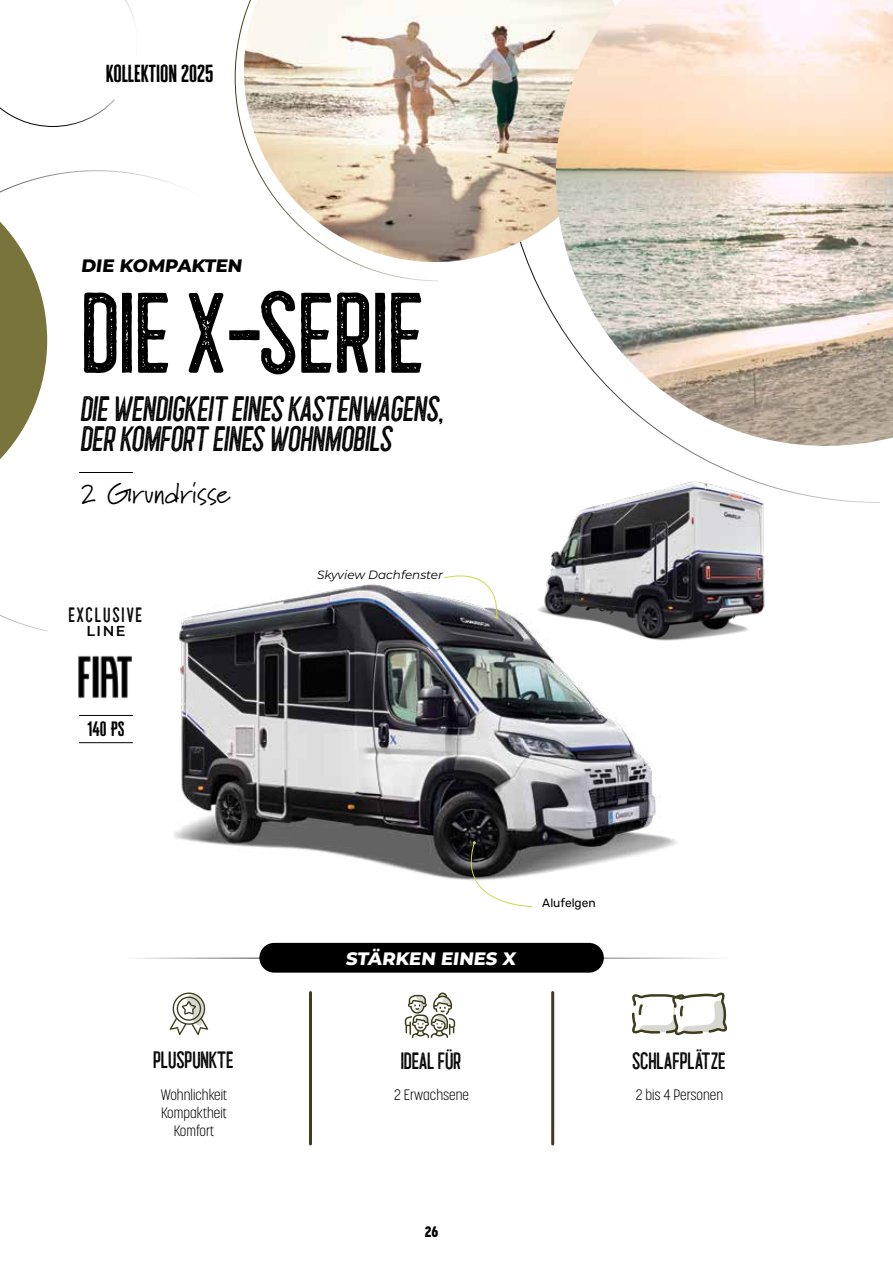
<style>
.page{position:relative;width:893px;height:1263px;background:#fff}
.page>*{position:absolute;margin:0;border:0;box-sizing:border-box;transform-origin:0 0}
.t1{font:109.35px "Hillstown Condensed Aged";color:#000}
.t2{font:33.75px/30px "Hillstown Condensed Aged";color:#000}
.t3{font:28.8px "Marydale";color:#000}
.t4{font:22.5px "Hillstown Condensed Aged";color:#000}
.t5{font:20.1px "Cheddar Gothic Sans";color:#000}
.t6{font:19.8px "Hillstown Condensed Aged";letter-spacing:.1em;color:#000}
.t7{font:800 18px "Montserrat";color:#fff}
.t8{font:800 18px "Montserrat";color:#000}
.t9{font:16.95px "Cheddar Gothic Sans";color:#000}
.t10{font:300 15px/18px "Korolev Condensed";color:#000;text-align:center}
.t11{font:800 15px "Korolev Condensed";color:#000}
.t12{font:600 14.4px "Montserrat";color:#000}
.t13{font:italic 12px "Montserrat";color:#000}
.t14{font:12px "Rubik";color:#000}
</style>
<div class="page">
<svg style="left:0;top:0;width:135px;height:127px"></svg>
<img style="left:174px;top:584px;width:503px;height:324px">
<img style="left:502px;top:0;width:54px;height:262px">
<hr style="left:309px;top:992px;width:3px;height:152px;background:#3d3c1b">
<hr style="left:551px;top:992px;width:3px;height:152px;background:#3d3c1b">
<svg style="left:234px;top:0;width:268px;height:281px"></svg>
<svg style="left:0;top:170px;width:213px;height:462px"></svg>
<img style="left:556px;top:0;width:337px;height:446px">
<svg style="left:632px;top:992px;width:95px;height:43px"></svg>
<svg style="left:170px;top:992px;width:38px;height:43px"></svg>
<svg style="left:405px;top:992px;width:50px;height:46px"></svg>
<hr style="left:79px;top:472px;width:54px;height:1px;background:#000">
<hr style="left:79px;top:715px;width:54px;height:1px;background:#000">
<hr style="left:79px;top:742px;width:54px;height:1px;background:#000">
<svg style="left:455px;top:841px;width:78px;height:66px"></svg>
<svg style="left:444px;top:575px;width:55px;height:44px"></svg>
<img style="left:78px;top:655px;width:54px;height:44px">
<img style="left:513px;top:475px;width:286px;height:172px">
<hr style="left:500px;top:958px;width:232px;height:1px;background:#000">
<hr style="left:123px;top:958px;width:183px;height:1px;background:#000">
<div style="left:259px;top:943px;width:345px;height:30px;background:#000;border-radius:15px"></div>
<p class="t5" style="left:106px;top:61px;width:109px">KOLLEKTION 2025</p>
<p class="t8" style="left:81px;top:253px;width:166px">DIE KOMPAKTEN</p>
<h1 class="t1" style="left:84px;top:271px;width:344px">DIE X-SERIE</h1>
<p class="t2" style="left:81px;top:393px;width:364px">DIE WENDIGKEIT EINES KASTENWAGENS,<br>DER KOMFORT EINES WOHNMOBILS</p>
<p class="t3" style="left:81px;top:476px;width:151px">2 Grundrisse</p>
<p class="t6" style="left:69px;top:604px;width:75px">EXCLUSIVE</p>
<p class="t12" style="left:87px;top:621px;width:40px">LINE</p>
<p class="t9" style="left:87px;top:718px;width:39px">140 PS</p>
<p class="t13" style="left:317px;top:567px;width:127px">Skyview Dachfenster</p>
<p class="t4" style="left:154px;top:1047px;width:82px">PLUSPUNKTE</p>
<p class="t10" style="left:161px;top:1086px;width:68px">Wohnlichkeit<br>Kompaktheit<br>Komfort</p>
<p class="t7" style="left:345px;top:945px;width:175px">STÄRKEN EINES X</p>
<p class="t14" style="left:542px;top:894px;width:55px">Alufelgen</p>
<p class="t4" style="left:401px;top:1048px;width:62px">IDEAL FÜR</p>
<p class="t10" style="left:394px;top:1086px;width:76px">2 Erwachsene</p>
<p class="t4" style="left:633px;top:1048px;width:95px">SCHLAFPLÄTZE</p>
<p class="t10" style="left:636px;top:1086px;width:89px">2 bis 4 Personen</p>
<p class="t11" style="left:425px;top:1222px;width:15px">26</p>
</div>
